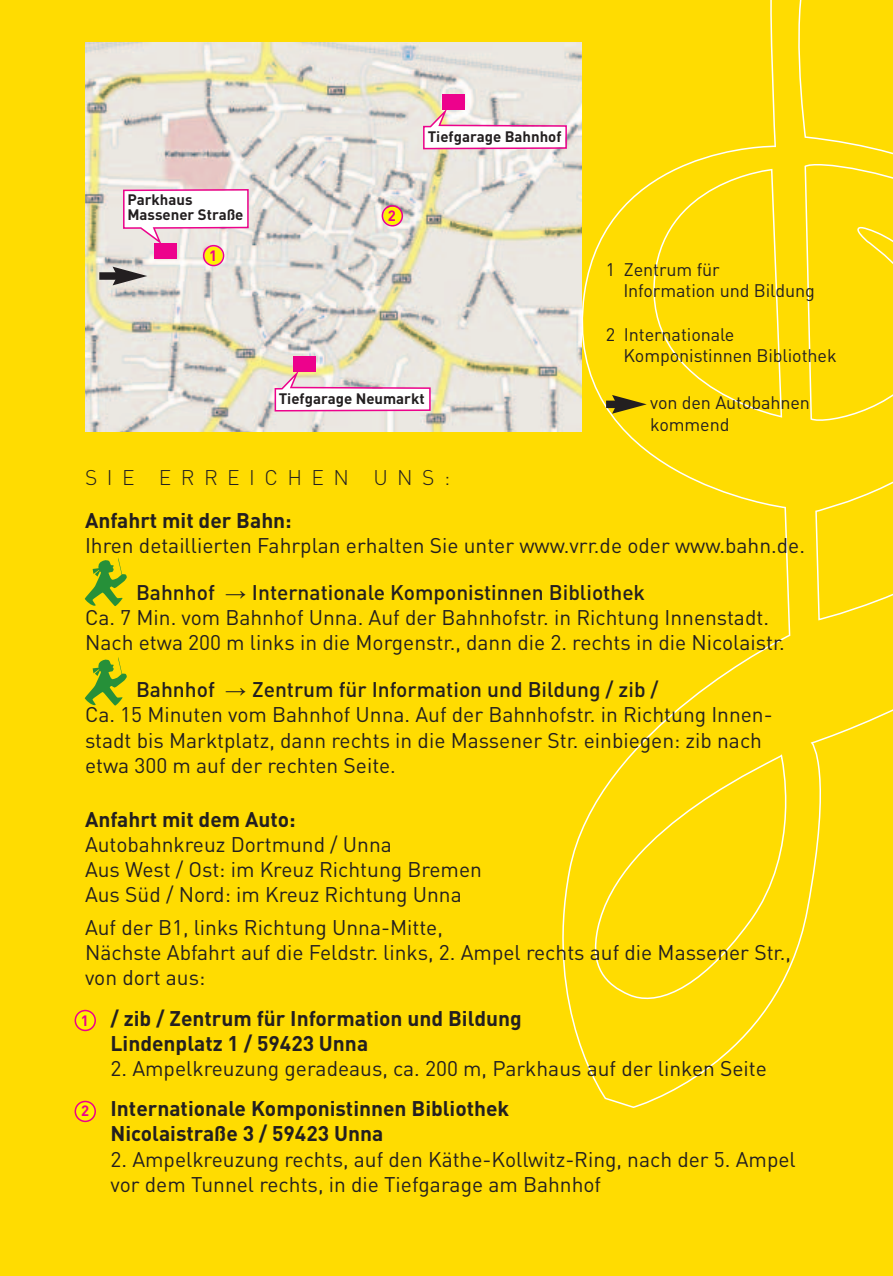
<style>
.page{position:relative;width:893px;height:1276px;background:#ffdc01}
.page>*{position:absolute;margin:0;border:0;box-sizing:border-box;transform-origin:0 0}
.t1{font:21px/25.2px "DIN";color:#231f20}
.t2{font:700 21px/25.2px "DIN";color:#231f20}
.t3{font:300 21px "DIN";letter-spacing:.45em;color:#231f20}
.t4{font:18px/21.6px "DIN";letter-spacing:-.005em;color:#231f20}
.t5{font:700 15px/15px "DIN";color:#231f20}
.t6{font:700 14.7px "DIN";color:#ed028c}
.s1{font-weight:500}
.s2{font-family:"Arial"}
</style>
<div class="page">
<svg style="left:542px;top:0;width:351px;height:1108px"></svg>
<svg style="left:804px;top:152px;width:89px;height:468px"></svg>
<svg style="left:589px;top:754px;width:214px;height:252px"></svg>
<img style="left:85px;top:43px;width:496px;height:389px">
<div style="left:204px;top:247px;width:19px;height:18px;background:#fff101;border-radius:50%"></div>
<div style="left:203px;top:245px;width:21px;height:21px;border:3px solid #ed028c;border-radius:50%"></div>
<div style="left:76px;top:1011px;width:18px;height:18px;background:#fff101;border-radius:50%"></div>
<div style="left:75px;top:1009px;width:21px;height:22px;border:3px solid #ed028c;border-radius:50%"></div>
<div style="left:383px;top:207px;width:19px;height:18px;background:#fff101;border-radius:50%"></div>
<div style="left:382px;top:205px;width:21px;height:21px;border:3px solid #ed028c;border-radius:50%"></div>
<div style="left:293px;top:356px;width:23px;height:15px;background:#ed028c"></div>
<div style="left:155px;top:243px;width:22px;height:15px;background:#ed028c"></div>
<svg style="left:275px;top:370px;width:156px;height:41px;background:#f3dde3"></svg>
<div style="left:442px;top:94px;width:23px;height:15px;background:#ed028c"></div>
<svg style="left:423px;top:108px;width:144px;height:41px;background:#f3dbe5"></svg>
<svg style="left:123px;top:189px;width:126px;height:55px;background:#f7e4ed"></svg>
<div style="left:99px;top:272px;width:20px;height:8px;background:#231f20"></div>
<svg style="left:113px;top:267px;width:34px;height:18px"></svg>
<div style="left:606px;top:400px;width:13px;height:8px;background:#231f20"></div>
<svg style="left:612px;top:169px;width:170px;height:248px"></svg>
<svg style="left:85px;top:558px;width:42px;height:48px"></svg>
<svg style="left:85px;top:657px;width:42px;height:48px"></svg>
<div style="left:76px;top:1102px;width:18px;height:18px;background:#fff101;border-radius:50%"></div>
<div style="left:75px;top:1100px;width:21px;height:22px;border:3px solid #ed028c;border-radius:50%"></div>
<p class="t5" style="left:127px;top:194px;width:118px">Parkhaus<br>Massener Straße</p>
<p class="t6" style="left:209px;top:251px;width:10px">1</p>
<p class="t6" style="left:388px;top:211px;width:10px">2</p>
<p class="t5" style="left:428px;top:130px;width:135px">Tiefgarage Bahnhof</p>
<p class="t5" style="left:279px;top:392px;width:148px">Tiefgarage Neumarkt</p>
<p class="t4" style="left:623px;top:261px;width:193px;text-indent:-17px">1 Zentrum für<br>Information und Bildung</p>
<p class="t4" style="left:623px;top:325px;width:215px;text-indent:-17px">2 Internationale<br>Komponistinnen Bibliothek</p>
<p class="t4" style="left:650px;top:394px;width:161px">von den Autobahnen kommend</p>
<p class="t3" style="left:85px;top:470px;width:367px">SIE ERREICHEN UNS:</p>
<p class="t2" style="left:85px;top:510px;width:208px">Anfahrt mit der Bahn:</p>
<p class="t1" style="left:85px;top:535px;width:721px">Ihren detaillierten Fahrplan erhalten Sie unter www.vrr.de oder www.bahn.de.</p>
<p class="t1" style="left:85px;top:582px;width:701px;text-indent:51px"><span class="s1">Bahnhof</span> <span class="s2">→</span> <span class="s1">Internationale Komponistinnen Bibliothek<br></span>Ca. 7 Min. vom Bahnhof Unna. Auf der Bahnhofstr. in Richtung Innenstadt.<br>Nach etwa 200 m links in die Morgenstr., dann die 2. rechts in die Nicolaistr.</p>
<p class="t1" style="left:85px;top:679px;width:689px;text-indent:51px"><span class="s1">Bahnhof</span> <span class="s2">→</span> <span class="s1">Zentrum für Information und Bildung / zib /<br></span>Ca. 15 Minuten vom Bahnhof Unna. Auf der Bahnhofstr. in Richtung Innen&shy;stadt bis Marktplatz, dann rechts in die Massener Str. einbiegen: zib nach etwa 300 m auf der rechten Seite.</p>
<p class="t2" style="left:85px;top:809px;width:212px">Anfahrt mit dem Auto:</p>
<p class="t1" style="left:85px;top:834px;width:398px">Autobahnkreuz Dortmund / Unna<br>Aus West / Ost: im Kreuz Richtung Bremen<br>Aus Süd / Nord: im Kreuz Richtung Unna</p>
<p class="t1" style="left:85px;top:917px;width:708px">Auf der B1, links Richtung Unna-Mitte,<br>Nächste Abfahrt auf die Feldstr. links, 2. Ampel rechts auf die Massener Str., von dort aus:</p>
<p class="t2" style="left:111px;top:1007px;width:413px">/ zib / Zentrum für Information und Bildung<br>Lindenplatz 1 / 59423 Unna</p>
<p class="t1" style="left:111px;top:1058px;width:658px">2. Ampelkreuzung geradeaus, ca. 200 m, Parkhaus auf der linken Seite</p>
<p class="t2" style="left:111px;top:1098px;width:400px">Internationale Komponistinnen Bibliothek<br>Nicolaistraße 3 / 59423 Unna</p>
<p class="t1" style="left:111px;top:1148px;width:687px">2. Ampelkreuzung rechts, auf den Käthe-Kollwitz-Ring, nach der 5. Ampel vor dem Tunnel rechts, in die Tiefgarage am Bahnhof</p>
<p class="t6" style="left:81px;top:1015px;width:10px">1</p>
<p class="t6" style="left:81px;top:1105px;width:10px">2</p>
</div>
